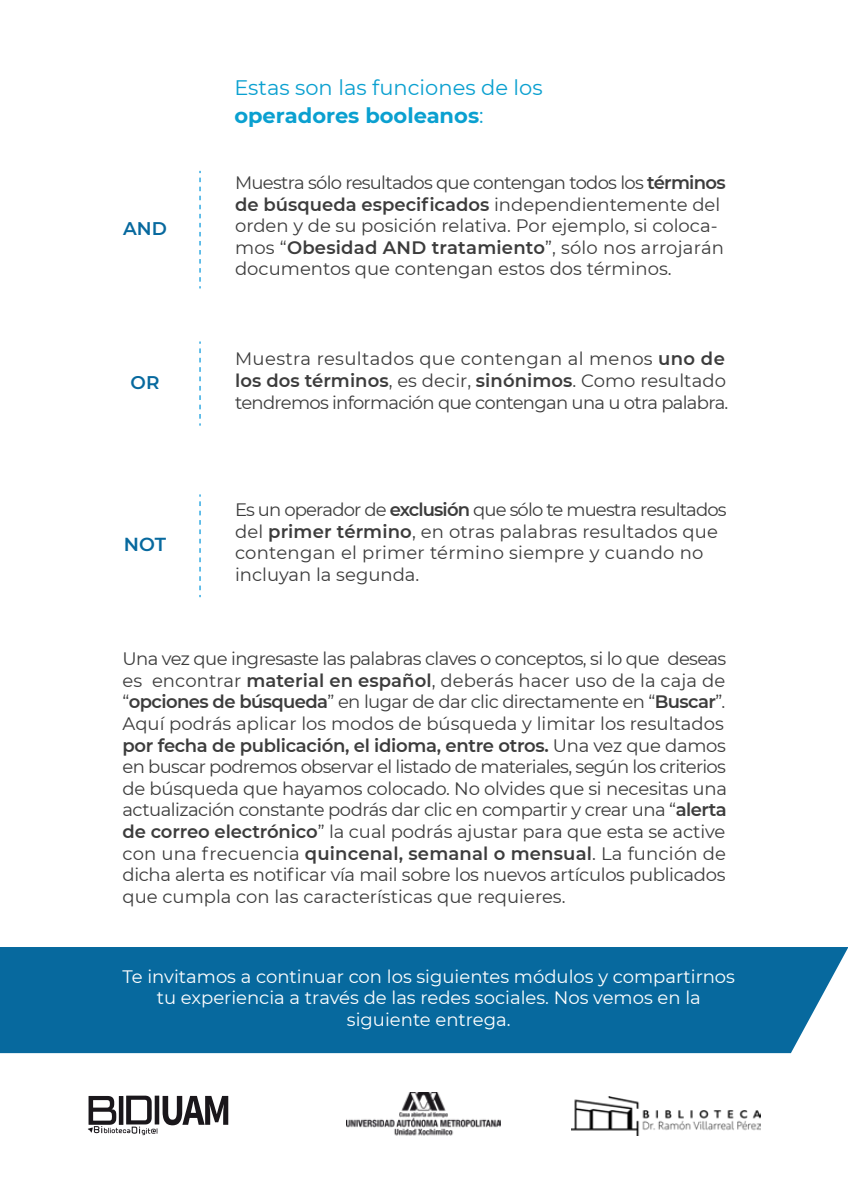
<style>
.page{position:relative;width:848px;height:1188px;background:#fff}
.page>*{position:absolute;margin:0;border:0;box-sizing:border-box;transform-origin:0 0}
.t1{font:21px "Montserrat";color:#0aa0d0}
.t2{font:700 21px "Montserrat";color:#0aa0d0}
.t3{font:600 18.75px "Montserrat";color:#07699e}
.t4{font:600 18.3px "Montserrat";color:#07699e}
.t5{font:18px/21.6px "Montserrat";letter-spacing:-.015em;color:#3c3c3c}
.t6{font:18px/21.6px "Montserrat";letter-spacing:.005em;color:#3c3c3c}
.t7{font:18px/21.6px "Montserrat";letter-spacing:-.04em;color:#3c3c3c}
.t8{font:18px/21.6px "Montserrat";color:#fff;text-align:center}
.s1{font-weight:400}
.s2{font-weight:600}
</style>
<div class="page">
<img style="left:571px;top:1096px;width:189px;height:39px">
<img style="left:347px;top:1093px;width:153px;height:43px">
<svg style="left:88px;top:1096px;width:140px;height:39px"></svg>
<div style="left:0;top:947px;width:848px;height:106px;background:#07699e"></div>
<svg style="left:199px;top:171px;width:2px;height:117px"></svg>
<svg style="left:199px;top:494px;width:2px;height:103px"></svg>
<svg style="left:199px;top:342px;width:2px;height:84px"></svg>
<p class="t1" style="left:234px;top:73px;width:310px">Estas son las funciones de los</p>
<p class="t4" style="left:123px;top:216px;width:45px">AND</p>
<p class="t4" style="left:131px;top:369px;width:30px">OR</p>
<p class="t3" style="left:124px;top:531px;width:44px">NOT</p>
<p class="t2" style="left:234px;top:100px;width:251px">operadores booleanos<span class="s1">:</span></p>
<p class="t5" style="left:235px;top:171px;width:492px">Muestra sólo resultados que contengan todos los <span class="s2">términos de búsqueda especificados</span> independientemente del orden y de su posición relativa. Por ejemplo, si coloca&shy;mos “<span class="s2">Obesidad AND tratamiento</span>”, sólo nos arrojarán documentos que contengan estos dos términos.</p>
<p class="t7" style="left:235px;top:347px;width:495px">Muestra resultados que contengan al menos <span class="s2">uno de los dos términos</span>, es decir, <span class="s2">sinónimos</span>. Como resultado tendremos información que contengan una u otra palabra.</p>
<p class="t6" style="left:235px;top:498px;width:493px">Es un operador de <span class="s2">exclusión</span> que sólo te muestra resultados del <span class="s2">primer término</span>, en otras palabras resultados que contengan el primer término siempre y cuando no incluyan la segunda.</p>
<p class="t5" style="left:122px;top:647px;width:606px">Una vez que ingresaste las palabras claves o conceptos, si lo que deseas es encontrar <span class="s2">material en español</span>, deberás hacer uso de la caja de “<span class="s2">opciones de búsqueda</span>” en lugar de dar clic directamente en “<span class="s2">Buscar</span>”.<br>Aquí podrás aplicar los modos de búsqueda y limitar los resultados <span class="s2">por fecha de publicación, el idioma, entre otros.</span> Una vez que damos en buscar podremos observar el listado de materiales, según los criterios de búsqueda que hayamos colocado. No olvides que si necesitas una actualización constante podrás dar clic en compartir y crear una “<span class="s2">alerta de correo electrónico</span>” la cual podrás ajustar para que esta se active con una frecuencia <span class="s2">quincenal, semanal o mensual</span>. La función de dicha alerta es notificar vía mail sobre los nuevos artículos publicados que cumpla con las características que requieres.</p>
<p class="t8" style="left:122px;top:965px;width:614px">Te invitamos a continuar con los siguientes módulos y compartirnos tu experiencia a través de las redes sociales. Nos vemos en la siguiente entrega.</p>
</div>
